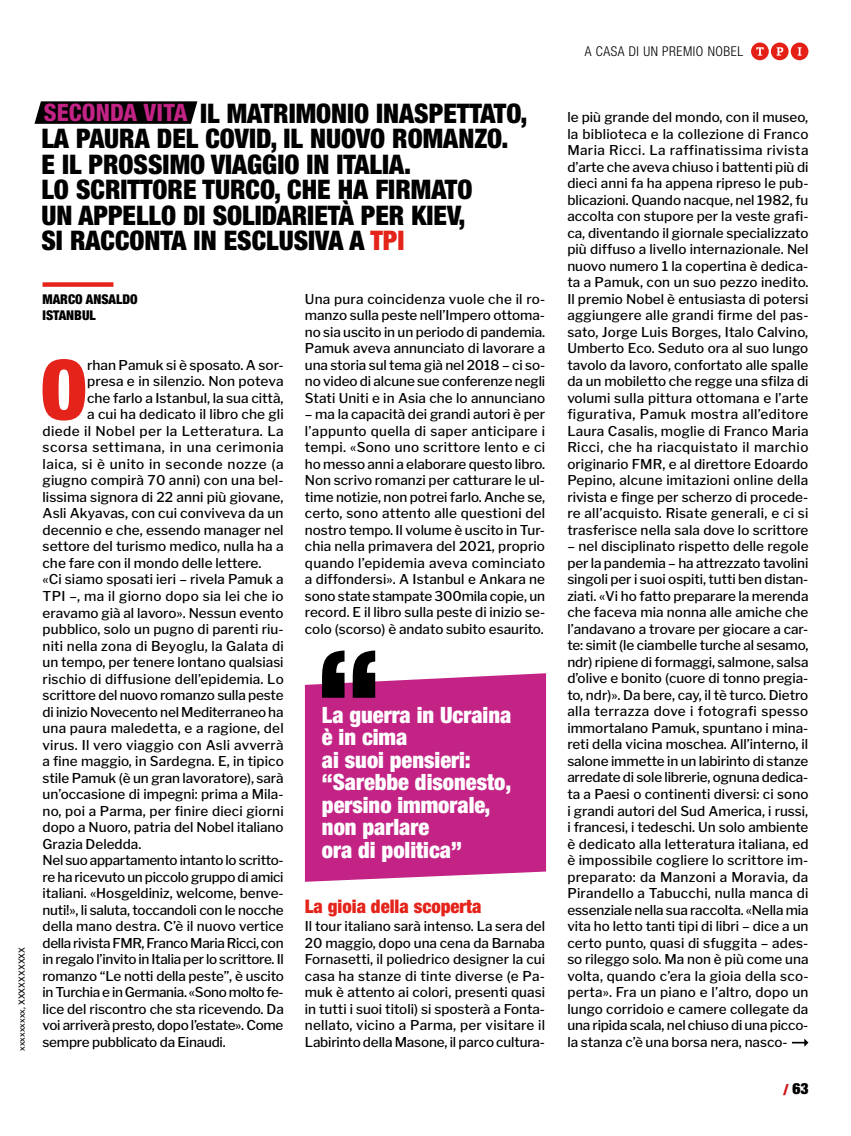
<style>
.page{position:relative;width:851px;height:1136px;background:#fff}
.page>*{position:absolute;margin:0;border:0;box-sizing:border-box;transform-origin:0 0}
.t1{font:900 condensed 82.8px "Helvetica Neue LT Std";color:#e4231a}
.t2{font:900 condensed 27px/25.5px "Helvetica Neue LT Std";color:#000}
.t3{font:800 condensed 24px "Helvetica Neue LT Std";letter-spacing:.005em;color:#c22385}
.t4{font:900 condensed 22.5px/22.5px "Helvetica Neue LT Std";color:#fff}
.t5{font:900 condensed 18.75px "Helvetica Neue LT Std";color:#e4231a}
.t6{font:900 condensed 15.45px "Helvetica Neue LT Std";color:#000}
.t7{font:500 13.5px/16.5px "Libre Franklin";color:#000;text-align:justify}
.t8{font:500 13.5px "Libre Franklin";letter-spacing:-.02em;color:#000}
.t9{font:500 13.5px "Libre Franklin";letter-spacing:-.025em;color:#000}
.t10{font:500 13.5px "Libre Franklin";letter-spacing:.02em;color:#000}
.t11{font:500 13.5px "Libre Franklin";letter-spacing:.025em;color:#000}
.t12{font:500 13.5px "Libre Franklin";letter-spacing:.035em;color:#000}
.t13{font:500 13.5px "Libre Franklin";letter-spacing:.03em;color:#000}
.t14{font:300 condensed 13.5px "Helvetica Neue LT Std";letter-spacing:.04em;color:#000}
.t15{font:900 condensed 13.5px/16.5px "Helvetica Neue LT Std";color:#000}
.t16{font:500 8.25px "Libre Franklin";color:#000}
.s1{color:#e4231a}
.s2{font-size:15px;color:#cd1719}
</style>
<div class="page">
<div style="left:43px;top:282px;width:70px;height:5px;background:#e4231a"></div>
<svg style="left:34px;top:101px;width:163px;height:23px;background:#0f0f0f"></svg>
<div style="left:305px;top:673px;width:241px;height:208px;background:#c22385"></div>
<svg style="left:322px;top:650px;width:53px;height:47px"></svg>
<svg style="left:791px;top:1038px;width:17px;height:8px"></svg>
<div style="left:751px;top:43px;width:17px;height:17px;background:#e41f15;border-radius:50%"></div>
<div style="left:770px;top:43px;width:18px;height:17px;background:#e41f15;border-radius:50%"></div>
<div style="left:790px;top:43px;width:18px;height:17px;background:#e41f15;border-radius:50%"></div>
<svg style="left:756px;top:47px;width:7px;height:9px"></svg>
<svg style="left:776px;top:47px;width:7px;height:9px"></svg>
<svg style="left:797px;top:47px;width:4px;height:9px"></svg>
<h2 class="t2" style="left:41px;top:100px;width:487px;text-indent:159px">IL MATRIMONIO INASPETTATO,<br>LA PAURA DEL COVID, IL NUOVO ROMANZO.<br>E IL PROSSIMO VIAGGIO IN ITALIA.<br>LO SCRITTORE TURCO, CHE HA FIRMATO<br>UN APPELLO DI SOLIDARIETÀ PER KIEV,<br>SI RACCONTA IN ESCLUSIVA A <span class="s1">TPI</span></h2>
<h3 class="t3" style="left:44px;top:98px;width:145px">SECONDA VITA</h3>
<p class="t16" style="left:17px;top:1050px;width:105px;rotate:-90deg">xxxxxxxxx, XXXXXXXXXX</p>
<p class="t15" style="left:43px;top:290px;width:97px">MARCO ANSALDO<br>ISTANBUL</p>
<h1 class="t1" style="left:41px;top:339px;width:48px">O</h1>
<p class="t7" style="left:87px;top:356px;width:198px">rhan Pamuk si è sposato. A sor-</p>
<p class="t7" style="left:87px;top:373px;width:198px">presa e in silenzio. Non poteva</p>
<p class="t7" style="left:87px;top:389px;width:198px">che farlo a Istanbul, la sua città,</p>
<p class="t7" style="left:87px;top:406px;width:198px">a cui ha dedicato il libro che gli</p>
<p class="t11" style="left:43px;top:423px;width:242px">diede il Nobel per la Letteratura. La</p>
<p class="t12" style="left:43px;top:439px;width:243px">scorsa settimana, in una cerimonia</p>
<p class="t13" style="left:43px;top:456px;width:242px">laica, si è unito in seconde nozze (a</p>
<p class="t7" style="left:43px;top:472px;width:242px">giugno compirà 70 anni) con una bel-</p>
<p class="t7" style="left:43px;top:488px;width:242px">lissima signora di 22 anni più giovane,</p>
<p class="t7" style="left:43px;top:505px;width:242px">Asli Akyavas, con cui conviveva da un</p>
<p class="t7" style="left:43px;top:521px;width:242px">decennio e che, essendo manager nel</p>
<p class="t7" style="left:43px;top:538px;width:242px">settore del turismo medico, nulla ha a</p>
<p class="t7" style="left:43px;top:554px;width:220px">che fare con il mondo delle lettere.</p>
<p class="t7" style="left:43px;top:571px;width:242px">«Ci siamo sposati ieri – rivela Pamuk a</p>
<p class="t10" style="left:43px;top:588px;width:242px">TPI –, ma il giorno dopo sia lei che io</p>
<p class="t7" style="left:43px;top:604px;width:242px">eravamo già al lavoro». Nessun evento</p>
<p class="t7" style="left:43px;top:620px;width:243px">pubblico, solo un pugno di parenti riu-</p>
<p class="t7" style="left:43px;top:637px;width:243px">niti nella zona di Beyoglu, la Galata di</p>
<p class="t7" style="left:43px;top:653px;width:242px">un tempo, per tenere lontano qualsiasi</p>
<p class="t7" style="left:43px;top:670px;width:243px">rischio di diffusione dell’epidemia. Lo</p>
<p class="t7" style="left:43px;top:686px;width:242px">scrittore del nuovo romanzo sulla peste</p>
<p class="t7" style="left:43px;top:703px;width:242px">di inizio Novecento nel Mediterraneo ha</p>
<p class="t7" style="left:43px;top:719px;width:243px">una paura maledetta, e a ragione, del</p>
<p class="t10" style="left:43px;top:736px;width:242px">virus. Il vero viaggio con Asli avverrà</p>
<p class="t7" style="left:43px;top:752px;width:243px">a fine maggio, in Sardegna. E, in tipico</p>
<p class="t7" style="left:43px;top:769px;width:242px">stile Pamuk (è un gran lavoratore), sarà</p>
<p class="t7" style="left:43px;top:785px;width:242px">un’occasione di impegni: prima a Mila-</p>
<p class="t7" style="left:43px;top:802px;width:242px">no, poi a Parma, per finire dieci giorni</p>
<p class="t7" style="left:43px;top:818px;width:242px">dopo a Nuoro, patria del Nobel italiano</p>
<p class="t7" style="left:43px;top:835px;width:100px">Grazia Deledda.</p>
<p class="t8" style="left:43px;top:852px;width:242px">Nel suo appartamento intanto lo scritto-</p>
<p class="t8" style="left:43px;top:868px;width:242px">re ha ricevuto un piccolo gruppo di amici</p>
<p class="t7" style="left:43px;top:884px;width:242px">italiani. «Hosgeldiniz, welcome, benve-</p>
<p class="t7" style="left:43px;top:901px;width:242px">nuti!», li saluta, toccandoli con le nocche</p>
<p class="t7" style="left:43px;top:917px;width:243px">della mano destra. C’è il nuovo vertice</p>
<p class="t9" style="left:43px;top:934px;width:242px">della rivista FMR, Franco Maria Ricci, con</p>
<p class="t8" style="left:43px;top:951px;width:243px">in regalo l’invito in Italia per lo scrittore. Il</p>
<p class="t7" style="left:43px;top:967px;width:243px">romanzo “Le notti della peste”, è uscito</p>
<p class="t9" style="left:43px;top:984px;width:243px">in Turchia e in Germania. «Sono molto fe-</p>
<p class="t7" style="left:43px;top:1000px;width:243px">lice del riscontro che sta ricevendo. Da</p>
<p class="t8" style="left:43px;top:1017px;width:242px">voi arriverà presto, dopo l’estate». Come</p>
<p class="t7" style="left:43px;top:1033px;width:185px">sempre pubblicato da Einaudi.</p>
<p class="t7" style="left:305px;top:290px;width:242px">Una pura coincidenza vuole che il ro&shy;manzo sulla peste nell’Impero ottoma&shy;no sia uscito in un periodo di pandemia.<br>Pamuk aveva annunciato di lavorare a una storia sul tema già nel 2018 – ci so&shy;no video di alcune sue conferenze negli Stati Uniti e in Asia che lo annunciano</p>
<p class="t7" style="left:305px;top:406px;width:242px">– ma la capacità dei grandi autori è per l’appunto quella di saper anticipare i tempi. «Sono uno scrittore lento e ci ho messo anni a elaborare questo libro.<br>Non scrivo romanzi per catturare le ul&shy;time notizie, non potrei farlo. Anche se, certo, sono attento alle questioni del nostro tempo. Il volume è uscito in Tur&shy;chia nella primavera del 2021, proprio quando l’epidemia aveva cominciato a diffondersi». A Istanbul e Ankara ne sono state stampate 300mila copie, un record. E il libro sulla peste di inizio se&shy;colo (scorso) è andato subito esaurito.</p>
<h3 class="t4" style="left:322px;top:703px;width:191px">La guerra in Ucraina è in cima<br>ai suoi pensieri: “Sarebbe disonesto, persino immorale, non parlare<br>ora di politica”</h3>
<h3 class="t5" style="left:305px;top:894px;width:178px">La gioia della scoperta</h3>
<p class="t7" style="left:305px;top:917px;width:242px">Il tour italiano sarà intenso. La sera del 20 maggio, dopo una cena da Barnaba Fornasetti, il poliedrico designer la cui casa ha stanze di tinte diverse (e Pa&shy;muk è attento ai colori, presenti quasi in tutti i suoi titoli) si sposterà a Fonta&shy;nellato, vicino a Parma, per visitare il Labirinto della Masone, il parco cultura-</p>
<p class="t14" style="left:584px;top:44px;width:160px">A CASA DI UN PREMIO NOBEL</p>
<p class="t7" style="left:567px;top:109px;width:243px">le più grande del mondo, con il museo, la biblioteca e la collezione di Franco Maria Ricci. La raffinatissima rivista d’arte che aveva chiuso i battenti più di dieci anni fa ha appena ripreso le pub&shy;blicazioni. Quando nacque, nel 1982, fu accolta con stupore per la veste grafi&shy;ca, diventando il giornale specializzato più diffuso a livello internazionale. Nel nuovo numero 1 la copertina è dedica&shy;ta a Pamuk, con un suo pezzo inedito.<br>Il premio Nobel è entusiasta di potersi aggiungere alle grandi firme del pas&shy;sato, Jorge Luis Borges, Italo Calvino, Umberto Eco. Seduto ora al suo lungo tavolo da lavoro, confortato alle spalle da un mobiletto che regge una sfilza di volumi sulla pittura ottomana e l’arte figurativa, Pamuk mostra all’editore Laura Casalis, moglie di Franco Maria Ricci, che ha riacquistato il marchio originario FMR, e al direttore Edoardo Pepino, alcune imitazioni online della rivista e finge per scherzo di procede&shy;re all’acquisto. Risate generali, e ci si trasferisce nella sala dove lo scrittore</p>
<p class="t7" style="left:567px;top:538px;width:243px">– nel disciplinato rispetto delle regole per la pandemia – ha attrezzato tavolini singoli per i suoi ospiti, tutti ben distan&shy;ziati. «Vi ho fatto preparare la merenda che faceva mia nonna alle amiche che l’andavano a trovare per giocare a car&shy;te: simit (le ciambelle turche al sesamo, ndr) ripiene di formaggi, salmone, salsa d’olive e bonito (cuore di tonno pregia&shy;to, ndr)». Da bere, cay, il tè turco. Dietro alla terrazza dove i fotografi spesso immortalano Pamuk, spuntano i mina&shy;reti della vicina moschea. All’interno, il salone immette in un labirinto di stanze arredate di sole librerie, ognuna dedica&shy;ta a Paesi o continenti diversi: ci sono i grandi autori del Sud America, i russi, i francesi, i tedeschi. Un solo ambiente è dedicato alla letteratura italiana, ed è impossibile cogliere lo scrittore im&shy;preparato: da Manzoni a Moravia, da Pirandello a Tabucchi, nulla manca di essenziale nella sua raccolta. «Nella mia vita ho letto tanti tipi di libri – dice a un certo punto, quasi di sfuggita – ades&shy;so rileggo solo. Ma non è più come una volta, quando c’era la gioia della sco&shy;perta». Fra un piano e l’altro, dopo un lungo corridoio e camere collegate da una ripida scala, nel chiuso di una picco&shy;la stanza c’è una borsa nera, nasco-</p>
<p class="t6" style="left:783px;top:1078px;width:26px"><span class="s2">/</span> 63</p>
</div>
